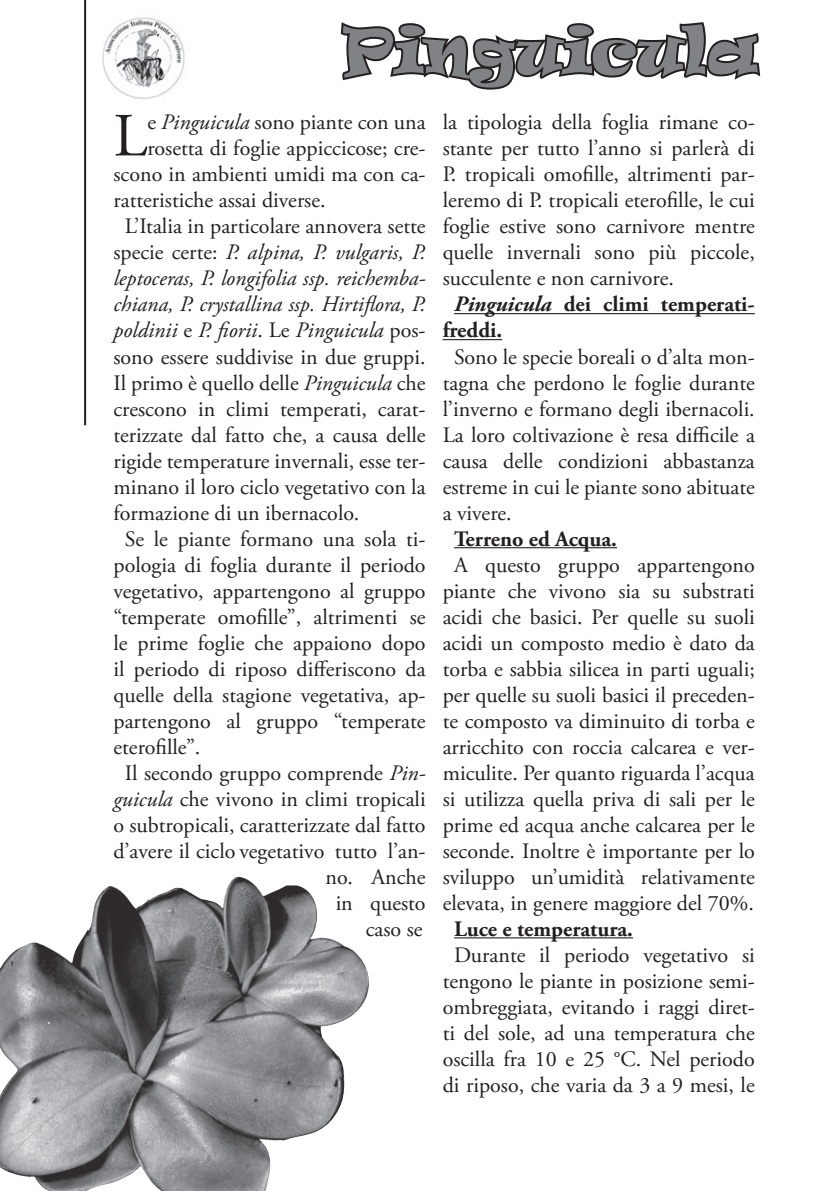
<style>
.page{position:relative;width:840px;height:1191px;background:#fff}
.page>*{position:absolute;margin:0;border:0;box-sizing:border-box;transform-origin:0 0}
.t1{font:61.2px "Adobe Garamond Pro";color:#231f20}
.t2{font:60px "Ravie";color:#808285}
.t3{font:22px/26px "Adobe Garamond Pro";color:#231f20;text-align:center}
.t4{font:italic 22px "Adobe Garamond Pro";color:#231f20}
.t5{font:700 22px "Adobe Garamond Pro";color:#231f20}
.s1{font-style:italic}
.s2{font-style:normal}
</style>
<div class="page">
<img style="left:102px;top:17px;width:83px;height:82px">
<hr style="left:84px;top:0;width:2px;height:425px;background:#231f20">
<svg style="left:340px;top:22px;width:421px;height:68px"></svg>
<hr style="left:454px;top:313px;width:300px;height:1px;background:#231f20">
<hr style="left:442px;top:339px;width:60px;height:1px;background:#231f20">
<hr style="left:454px;top:547px;width:162px;height:1px;background:#231f20">
<hr style="left:454px;top:937px;width:178px;height:1px;background:#231f20">
<img style="left:0;top:877px;width:369px;height:314px">
<h2 class="t2" style="left:343px;top:10px;width:416px">Pinguicula</h2>
<h1 class="t1" style="left:113px;top:99px;width:35px">L</h1>
<p class="t3" style="left:147px;top:110px;width:279px">e <span class="s1">Pinguicula</span> sono piante con una</p>
<p class="t3" style="left:147px;top:136px;width:279px">rosetta di foglie appiccicose; cre-</p>
<p class="t3" style="left:113px;top:162px;width:313px">scono in ambienti umidi ma con ca-</p>
<p class="t3" style="left:113px;top:188px;width:213px">ratteristiche assai diverse.</p>
<p class="t3" style="left:125px;top:214px;width:302px">L’Italia in particolare annovera sette</p>
<p class="t4" style="left:113px;top:239px;width:313px"><span class="s2">specie certe:</span> P. alpina, P. vulgaris, P.</p>
<p class="t4" style="left:113px;top:265px;width:313px">leptoceras, P. longifolia ssp. reichemba-</p>
<p class="t4" style="left:113px;top:291px;width:313px">chiana, P. crystallina ssp. Hirtiflora, P.</p>
<p class="t4" style="left:113px;top:317px;width:313px">poldinii <span class="s2">e</span> P. fiorii<span class="s2">. Le</span> Pinguicula <span class="s2">pos-</span></p>
<p class="t3" style="left:113px;top:344px;width:313px">sono essere suddivise in due gruppi.</p>
<p class="t3" style="left:113px;top:370px;width:313px">Il primo è quello delle <span class="s1">Pinguicula</span> che</p>
<p class="t3" style="left:113px;top:396px;width:313px">crescono in climi temperati, carat-</p>
<p class="t3" style="left:113px;top:422px;width:313px">terizzate dal fatto che, a causa delle</p>
<p class="t3" style="left:113px;top:448px;width:313px">rigide temperature invernali, esse ter-</p>
<p class="t3" style="left:113px;top:474px;width:313px">minano il loro ciclo vegetativo con la</p>
<p class="t3" style="left:113px;top:500px;width:247px">formazione di un ibernacolo.</p>
<p class="t3" style="left:125px;top:526px;width:302px">Se le piante formano una sola ti-</p>
<p class="t3" style="left:113px;top:552px;width:313px">pologia di foglia durante il periodo</p>
<p class="t3" style="left:113px;top:578px;width:313px">vegetativo, appartengono al gruppo</p>
<p class="t3" style="left:113px;top:604px;width:313px">“temperate omofille”, altrimenti se</p>
<p class="t3" style="left:113px;top:630px;width:313px">le prime foglie che appaiono dopo</p>
<p class="t3" style="left:113px;top:656px;width:313px">il periodo di riposo differiscono da</p>
<p class="t3" style="left:113px;top:682px;width:313px">quelle della stagione vegetativa, ap-</p>
<p class="t3" style="left:113px;top:708px;width:313px">partengono al gruppo “temperate</p>
<p class="t3" style="left:113px;top:734px;width:88px">eterofille”.</p>
<p class="t3" style="left:125px;top:760px;width:302px">Il secondo gruppo comprende <span class="s1">Pin-</span></p>
<p class="t3" style="left:113px;top:786px;width:313px"><span class="s1">guicula</span> che vivono in climi tropicali</p>
<p class="t3" style="left:113px;top:812px;width:313px">o subtropicali, caratterizzate dal fatto</p>
<p class="t3" style="left:113px;top:838px;width:313px">d’avere il ciclo vegetativo tutto l’an-</p>
<p class="t3" style="left:325px;top:864px;width:101px">no. Anche</p>
<p class="t3" style="left:335px;top:890px;width:91px">in questo</p>
<p class="t3" style="left:365px;top:916px;width:58px">caso se</p>
<p class="t3" style="left:442px;top:110px;width:313px">la tipologia della foglia rimane co-</p>
<p class="t3" style="left:442px;top:136px;width:313px">stante per tutto l’anno si parlerà di</p>
<p class="t3" style="left:442px;top:162px;width:313px">P. tropicali omofille, altrimenti par-</p>
<p class="t3" style="left:442px;top:188px;width:313px">leremo di P. tropicali eterofille, le cui</p>
<p class="t3" style="left:442px;top:214px;width:313px">foglie estive sono carnivore mentre</p>
<p class="t3" style="left:442px;top:240px;width:313px">quelle invernali sono più piccole,</p>
<p class="t3" style="left:442px;top:266px;width:232px">succulente e non carnivore.</p>
<p class="t5" style="left:454px;top:292px;width:302px"><span class="s1">Pinguicula</span> dei climi temperati-</p>
<p class="t5" style="left:442px;top:318px;width:61px">freddi.</p>
<p class="t3" style="left:442px;top:344px;width:313px;text-align:justify;text-indent:11px">Sono le specie boreali o d’alta mon&shy;tagna che perdono le foglie durante l’inverno e formano degli ibernacoli.<br>La loro coltivazione è resa difficile a causa delle condizioni abbastanza estreme in cui le piante sono abituate a vivere.</p>
<p class="t5" style="left:454px;top:526px;width:164px">Terreno ed Acqua.</p>
<p class="t3" style="left:442px;top:552px;width:313px">A questo gruppo appartengono piante che vivono sia su substrati acidi che basici. Per quelle su suoli acidi un composto medio è dato da torba e sabbia silicea in parti uguali; per quelle su suoli basici il preceden&shy;te composto va diminuito di torba e arricchito con roccia calcarea e ver&shy;miculite. Per quanto riguarda l’acqua si utilizza quella priva di sali per le prime ed acqua anche calcarea per le seconde. Inoltre è importante per lo sviluppo un’umidità relativamente elevata, in genere maggiore del 70%.</p>
<p class="t5" style="left:454px;top:916px;width:180px">Luce e temperatura.</p>
<p class="t3" style="left:442px;top:942px;width:313px">Durante il periodo vegetativo si tengono le piante in posizione semi&shy;ombreggiata, evitando i raggi diret&shy;ti del sole, ad una temperatura che oscilla fra 10 e 25 °C. Nel periodo di riposo, che varia da 3 a 9 mesi, le</p>
</div>
